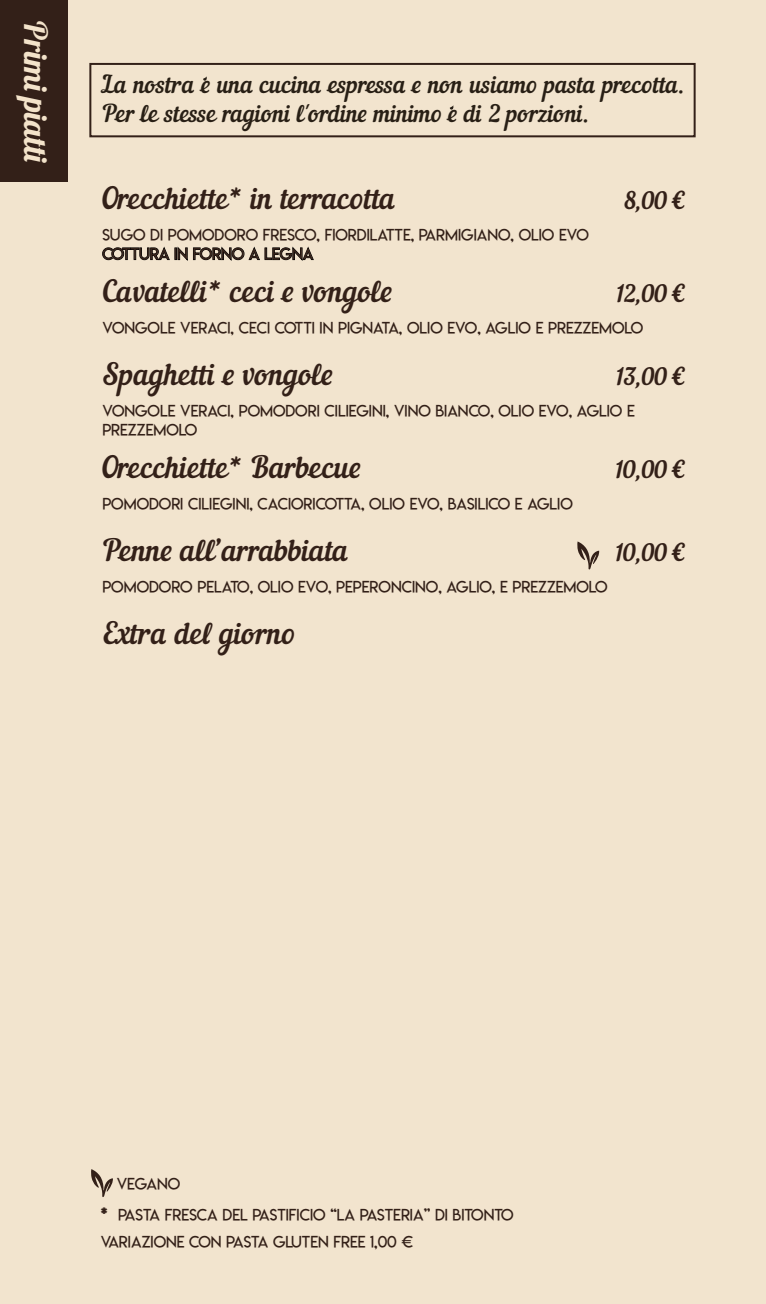
<style>
.page{position:relative;width:766px;height:1304px;background:#fff}
.page>*{position:absolute;margin:0;border:0;box-sizing:border-box;transform-origin:0 0}
.t1{font:32px "Lobster 1.4";color:#f3e3ca}
.t2{font:30px "Nautilus Pompilius";color:#332018}
.t3{font:24px/28.8px "Nautilus Pompilius";letter-spacing:-.01em;color:#281f15}
.t4{font:24px "Nautilus Pompilius";color:#332018}
.t5{font:16px/19.2px "Lemon Milklight";color:#332018}
.s1{font-family:"Lemon Milkbold"}
</style>
<div class="page">
<div style="left:0;top:0;width:765px;height:1304px;background:#f2e4ce"></div>
<svg style="left:102px;top:247px;width:85px;height:14px"></svg>
<svg style="left:193px;top:247px;width:120px;height:14px"></svg>
<svg style="left:577px;top:541px;width:22px;height:29px"></svg>
<svg style="left:91px;top:1169px;width:22px;height:28px"></svg>
<svg style="left:203px;top:76px;width:4px;height:5px"></svg>
<svg style="left:449px;top:105px;width:5px;height:5px"></svg>
<div style="left:89px;top:63px;width:606px;height:74px;border:2px solid #332018"></div>
<div style="left:0;top:0;width:67px;height:181px;background:#332018"></div>
<h1 class="t1" style="left:56px;top:21px;width:144px;rotate:90deg">Primi piatti</h1>
<h3 class="t3" style="left:102px;top:72px;width:584px">La nostra e una cucina espressa e non usiamo pasta precotta.<br>Per le stesse ragioni l'ordine minimo e di 2 porzioni.</h3>
<h2 class="t2" style="left:102px;top:180px;width:295px">Orecchiette* in terracotta</h2>
<h3 class="t4" style="left:624px;top:186px;width:64px">8,00 €</h3>
<p class="t5" style="left:102px;top:225px;width:488px">SUGO DI POMODORO FRESCO, FIORDILATTE, PARMIGIANO, OLIO EVO<br>COTTURA IN FORNO A LEGNA</p>
<h2 class="t2" style="left:102px;top:273px;width:292px">Cavatelli* ceci e vongole</h2>
<h3 class="t4" style="left:616px;top:279px;width:72px">12,00 €</h3>
<p class="t5" style="left:102px;top:318px;width:542px">VONGOLE VERACI, CECI COTTI IN PIGNATA, OLIO EVO, AGLIO E PREZZEMOLO</p>
<h2 class="t2" style="left:102px;top:357px;width:233px">Spaghetti e vongole</h2>
<h3 class="t4" style="left:616px;top:362px;width:72px">13,00 €</h3>
<p class="t5" style="left:102px;top:401px;width:533px">VONGOLE VERACI, POMODORI CILIEGINI, VINO BIANCO, OLIO EVO, AGLIO E<br>PREZZEMOLO</p>
<h2 class="t2" style="left:102px;top:449px;width:260px">Orecchiette* Barbecue</h2>
<h3 class="t4" style="left:615px;top:455px;width:73px">10,00 €</h3>
<p class="t5" style="left:102px;top:494px;width:472px">POMODORI CILIEGINI, CACIORICOTTA, OLIO EVO, BASILICO E AGLIO</p>
<h2 class="t2" style="left:102px;top:533px;width:248px">Penne all’arrabbiata</h2>
<h3 class="t4" style="left:615px;top:539px;width:73px">10,00 €</h3>
<p class="t5" style="left:102px;top:578px;width:506px">POMODORO PELATO, OLIO EVO, PEPERONCINO, AGLIO, E PREZZEMOLO</p>
<h2 class="t2" style="left:102px;top:615px;width:195px">Extra del giorno</h2>
<p class="t5" style="left:117px;top:1174px;width:65px">VEGANO</p>
<p class="t5" style="left:101px;top:1206px;width:414px"><span class="s1">*</span> PASTA FRESCA DEL PASTIFICIO “LA PASTERIA” DI BITONTO</p>
<p class="t5" style="left:101px;top:1232px;width:314px">VARIAZIONE CON PASTA GLUTEN FREE 1,00 €</p>
</div>
